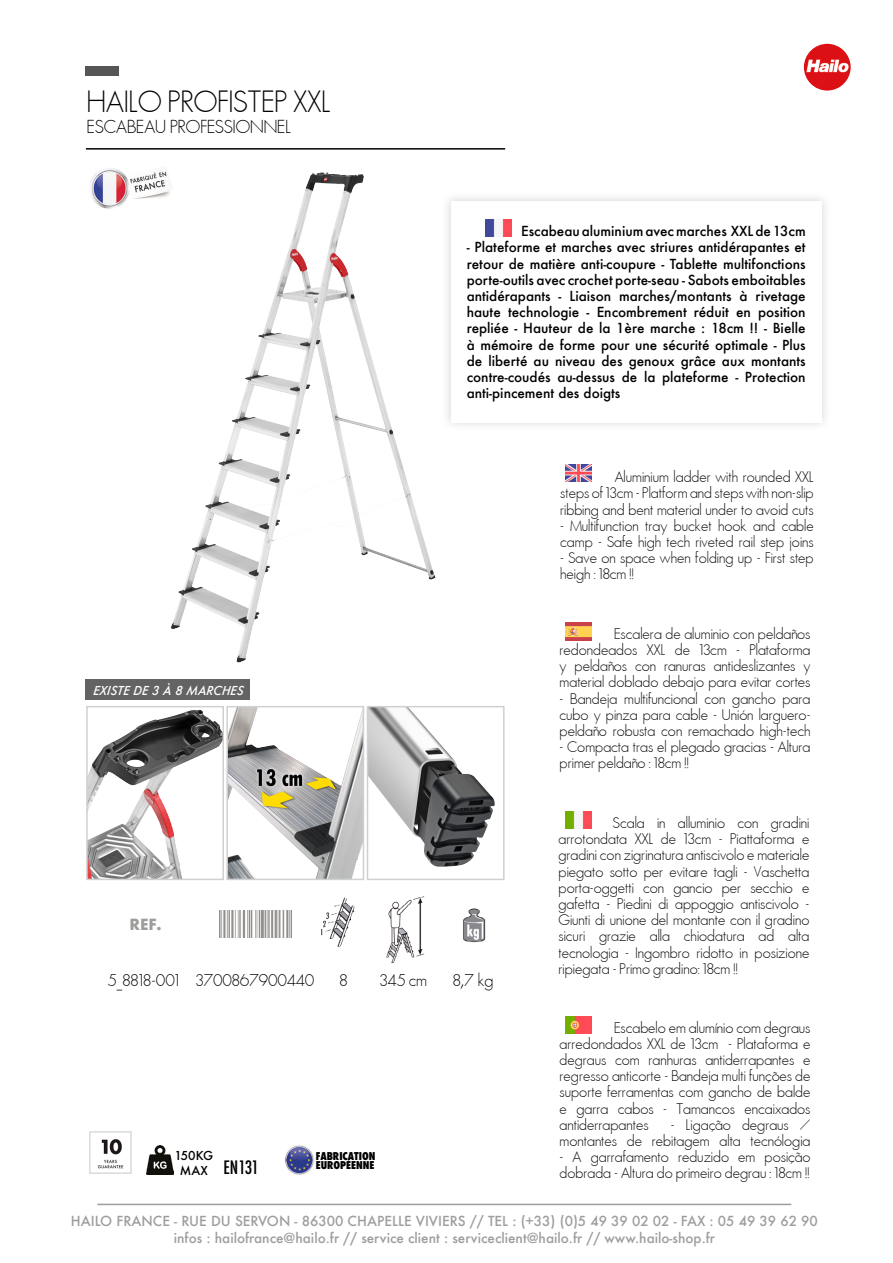
<style>
.page{position:relative;width:893px;height:1263px;background:#fff}
.page>*{position:absolute;margin:0;border:0;box-sizing:border-box;transform-origin:0 0}
.t1{font:300 27px "Future";color:#000}
.t2{font:500 condensed 18px "Futura";letter-spacing:-.02em;color:#000}
.t3{font:300 16.5px "Future";color:#000}
.t4{font:300 15px "Future";letter-spacing:-.01em;color:#000}
.t5{font:700 15px "Futura";color:#9d9d9c}
.t6{font:300 13.5px/16.2px "Future";color:#000;text-align:justify}
.t7{font:500 13.5px/16.2px "Futura";color:#000;text-align:justify}
.t8{font:500 13.5px/17.1px "Futura";color:#9d9d9c;text-align:center}
.t9{font:italic 500 12px "Futura";color:#fff}
.t10{font:500 12px/14.4px "Futura";color:#000;text-align:center}
.t11{font:800 condensed 10.5px/9.3px "Futura";color:#000}
</style>
<div class="page">
<img style="left:219px;top:910px;width:73px;height:28px">
<img style="left:320px;top:897px;width:35px;height:50px">
<img style="left:386px;top:896px;width:39px;height:68px">
<img style="left:463px;top:908px;width:23px;height:35px">
<img style="left:804px;top:44px;width:47px;height:47px;border-radius:23px">
<hr style="left:97px;top:1204px;width:694px;height:1px;background:#9d9d9c">
<div style="left:442px;top:192px;width:388px;height:239px;background:#f8f8f8"></div>
<div style="left:451px;top:201px;width:370px;height:221px;background:#fff"></div>
<div style="left:86px;top:66px;width:33px;height:10px;background:#575656"></div>
<hr style="left:86px;top:148px;width:419px;height:2px;background:#000">
<img style="left:146px;top:1146px;width:27px;height:29px">
<img style="left:486px;top:219px;width:25px;height:17px">
<img style="left:566px;top:1016px;width:25px;height:17px">
<img style="left:566px;top:811px;width:25px;height:17px">
<img style="left:566px;top:623px;width:25px;height:17px">
<img style="left:566px;top:465px;width:25px;height:17px">
<img style="left:284px;top:1145px;width:30px;height:30px">
<img style="left:97px;top:1139px;width:27px;height:30px">
<div style="left:89px;top:1131px;width:43px;height:43px;border:2px solid #dadada"></div>
<img style="left:171px;top:172px;width:157px;height:457px">
<img style="left:90px;top:168px;width:82px;height:40px">
<img style="left:89px;top:710px;width:108px;height:167px">
<div style="left:86px;top:706px;width:138px;height:174px;border:2px solid #d0d0d0"></div>
<img style="left:229px;top:709px;width:132px;height:168px">
<div style="left:226px;top:706px;width:138px;height:174px;border:2px solid #d0d0d0"></div>
<img style="left:370px;top:709px;width:125px;height:158px">
<div style="left:367px;top:706px;width:138px;height:174px;border:2px solid #d0d0d0"></div>
<div style="left:86px;top:679px;width:164px;height:21px;background:#646363"></div>
<h1 class="t1" style="left:87px;top:84px;width:245px">HAILO PROFISTEP XXL</h1>
<p class="t3" style="left:87px;top:116px;width:206px">ESCABEAU PROFESSIONNEL</p>
<p class="t9" style="left:93px;top:682px;width:155px">EXISTE DE 3 À 8 MARCHES</p>
<p class="t9" style="left:132px;top:682px;width:55px">EN 2 &amp; 3</p>
<p class="t7" style="left:521px;top:223px;width:286px">Escabeau aluminium avec marches XXL de 13cm</p>
<p class="t7" style="left:467px;top:239px;width:340px">- Plateforme et marches avec striures antidérapantes et retour de matière anti-coupure - Tablette multifonctions porte-outils avec crochet porte-seau - Sabots emboitables antidérapants - Liaison marches/montants à rivetage haute technologie - Encombrement réduit en position repliée - Hauteur de la 1ère marche : 18cm !! - Bielle à mémoire de forme pour une sécurité optimale - Plus de liberté au niveau des genoux grâce aux montants contre-coudés au-dessus de la plateforme - Protection anti-pincement des doigts</p>
<p class="t6" style="left:560px;top:469px;width:255px;text-indent:54px">Aluminium ladder with rounded XXL steps of 13cm - Platform and steps with non-slip ribbing and bent material under to avoid cuts</p>
<p class="t6" style="left:560px;top:518px;width:255px">- Multifunction tray bucket hook and cable camp - Safe high tech riveted rail step joins</p>
<p class="t6" style="left:560px;top:550px;width:255px">- Save on space when folding up - First step heigh : 18cm !!</p>
<p class="t6" style="left:560px;top:626px;width:252px;text-indent:54px">Escalera de aluminio con peldaños redondeados XXL de 13cm - Plataforma y peldaños con ranuras antideslizantes y material doblado debajo para evitar cortes</p>
<p class="t6" style="left:560px;top:691px;width:252px">- Bandeja multifuncional con gancho para cubo y pinza para cable - Unión larguero&shy;peldaño robusta con remachado high-tech</p>
<p class="t6" style="left:560px;top:739px;width:252px">- Compacta tras el plegado gracias - Altura primer peldaño : 18cm !!</p>
<p class="t5" style="left:129px;top:913px;width:34px">REF.</p>
<p class="t4" style="left:108px;top:970px;width:208px">5_8818-001 3700867900440</p>
<p class="t4" style="left:340px;top:970px;width:9px">8</p>
<p class="t4" style="left:380px;top:970px;width:49px">345 cm</p>
<p class="t4" style="left:453px;top:970px;width:42px">8,7 kg</p>
<p class="t10" style="left:174px;top:1148px;width:40px">150KG<br>MAX</p>
<h2 class="t2" style="left:223px;top:1155px;width:37px">EN131</h2>
<p class="t11" style="left:316px;top:1151px;width:61px">FABRICATION<br>EUROPÉENNE</p>
<p class="t6" style="left:558px;top:815px;width:252px;text-indent:54px">Scala in alluminio con gradini arrotondata XXL de 13cm - Piattaforma e gradini con zigrinatura antiscivolo e materiale piegato sotto per evitare tagli - Vaschetta porta-oggetti con gancio per secchio e gafetta - Piedini di appoggio antiscivolo - Giunti di unione del montante con il gradino sicuri grazie alla chiodatura ad alta tecnologia - Ingombro ridotto in posizione ripiegata - Primo gradino: 18cm !!</p>
<p class="t6" style="left:560px;top:1020px;width:252px;text-indent:54px">Escabelo em alumínio com degraus arredondados XXL de 13cm - Plataforma e degraus com ranhuras antiderrapantes e regresso anticorte - Bandeja multi funções de suporte ferramentas com gancho de balde e garra cabos - Tamancos encaixados antiderrapantes</p>
<p class="t6" style="left:560px;top:1117px;width:252px;text-align:right">- Ligação degraus /<br>montantes de rebitagem alta tecnólogia</p>
<p class="t6" style="left:560px;top:1149px;width:252px">- A garrafamento reduzido em posição dobrada - Altura do primeiro degrau : 18cm !!</p>
<p class="t8" style="left:71px;top:1212px;width:749px">HAILO FRANCE - RUE DU SERVON - 86300 CHAPELLE VIVIERS // TEL : (+33) (0)5 49 39 02 02 - FAX : 05 49 39 62 90 infos : hailofrance@hailo.fr // service client : serviceclient@hailo.fr // www.hailo-shop.fr</p>
</div>
